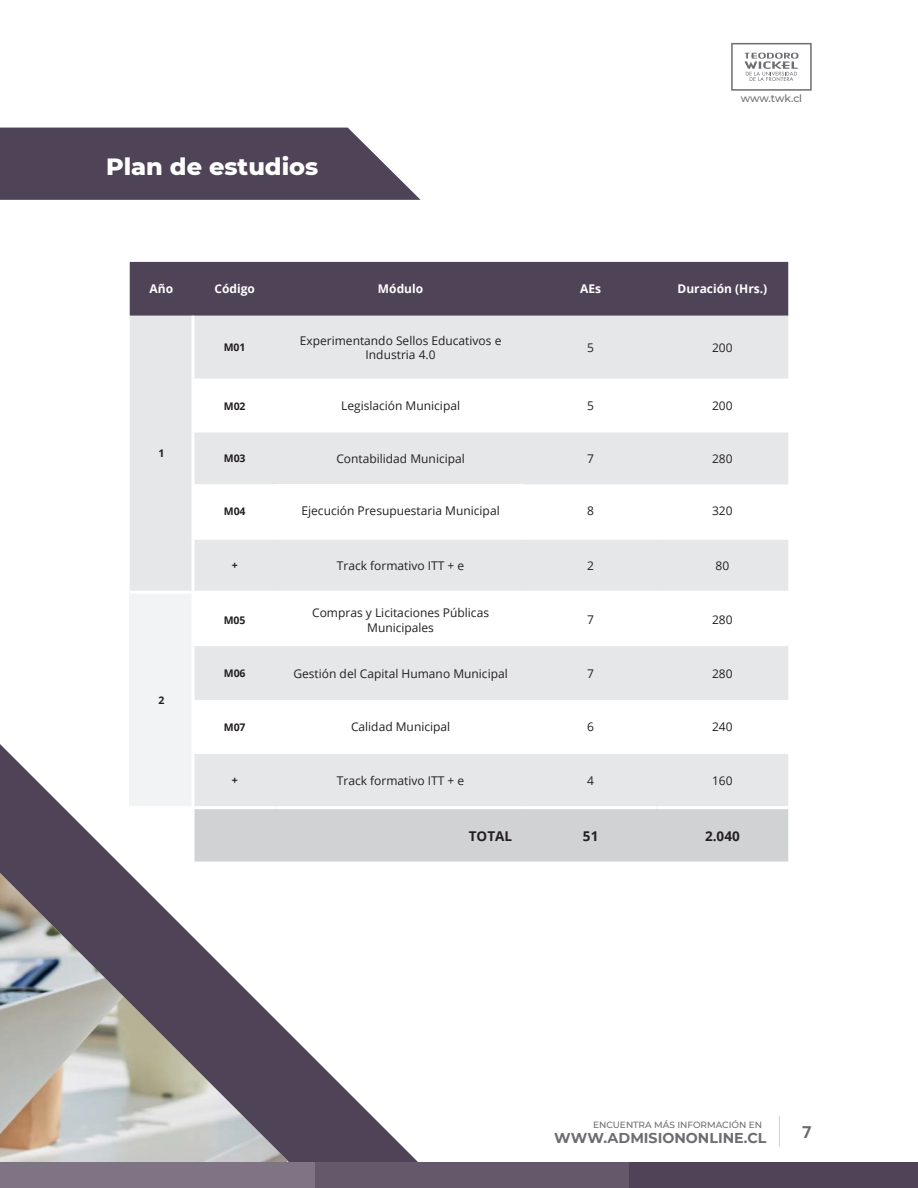
<style>
.page{position:relative;width:918px;height:1188px;background:#fff}
.page>*{position:absolute;margin:0;border:0;box-sizing:border-box;transform-origin:0 0}
.t1{font:800 24px "Montserrat";color:#fff}
.t2{font:700 16.5px "Open Sans";color:#6c6d70}
.t3{font:700 14.25px "Montserrat";color:#6c6d70}
.t4{font:700 13.5px "Open Sans";color:#231f20}
.t5{font:12px/14.4px "Open Sans";color:#231f20;text-align:center}
.t6{font:700 12px "Open Sans";color:#fff}
.t7{font:700 10.5px "Open Sans";color:#231f20}
.t8{font:500 10.5px "Montserrat";letter-spacing:-.01em;color:#6c6d70}
.t9{font:500 9px "Montserrat";color:#6c6d70}
</style>
<div class="page">
<svg style="left:0;top:744px;width:418px;height:418px"></svg>
<svg style="left:287px;top:873px;width:28px;height:289px"></svg>
<img style="left:0;top:873px;width:287px;height:289px">
<svg style="left:731px;top:43px;width:81px;height:48px"></svg>
<svg style="left:0;top:128px;width:421px;height:72px;background:#5e5465"></svg>
<hr style="left:779px;top:1116px;width:1px;height:31px;background:#d1d2d4">
<div style="left:629px;top:1162px;width:289px;height:26px;background:#4f4457"></div>
<div style="left:314px;top:1162px;width:315px;height:26px;background:#63596a"></div>
<div style="left:0;top:1162px;width:314px;height:26px;background:#7f7483"></div>
<div style="left:130px;top:262px;width:658px;height:54px;background:#4f4457"></div>
<svg style="left:130px;top:316px;width:658px;height:490px;fill:#e6e7e9"></svg>
<svg style="left:195px;top:484px;width:593px;height:162px"></svg>
<div style="left:276px;top:484px;width:249px;height:54px;background:#fff"></div>
<div style="left:130px;top:592px;width:63px;height:216px;background:#f2f3f4"></div>
<svg style="left:195px;top:700px;width:593px;height:54px"></svg>
<div style="left:195px;top:809px;width:593px;height:53px;background:#d1d2d4"></div>
<hr style="left:192px;top:316px;width:3px;height:63px;background:#fff">
<hr style="left:192px;top:379px;width:3px;height:53px;background:#fff">
<hr style="left:192px;top:432px;width:3px;height:52px;background:#fff">
<hr style="left:192px;top:484px;width:3px;height:53px;background:#fff">
<hr style="left:192px;top:537px;width:84px;height:3px;background:#fff">
<hr style="left:192px;top:540px;width:3px;height:51px;background:#fff">
<hr style="left:130px;top:591px;width:63px;height:3px;background:#fff">
<hr style="left:128px;top:806px;width:65px;height:3px;background:#fff">
<hr style="left:128px;top:809px;width:3px;height:51px;background:#fff">
<hr style="left:128px;top:860px;width:67px;height:3px;background:#fff">
<hr style="left:192px;top:594px;width:3px;height:52px;background:#fff">
<hr style="left:192px;top:646px;width:3px;height:54px;background:#fff">
<hr style="left:192px;top:700px;width:3px;height:54px;background:#fff">
<hr style="left:192px;top:754px;width:3px;height:52px;background:#fff">
<hr style="left:192px;top:809px;width:3px;height:51px;background:#fff">
<hr style="left:276px;top:537px;width:249px;height:3px;background:#fff">
<hr style="left:525px;top:537px;width:132px;height:3px;background:#fff">
<hr style="left:657px;top:537px;width:131px;height:3px;background:#fff">
<hr style="left:193px;top:591px;width:83px;height:3px;background:#fff">
<hr style="left:276px;top:591px;width:249px;height:3px;background:#fff">
<hr style="left:525px;top:591px;width:132px;height:3px;background:#fff">
<hr style="left:657px;top:591px;width:131px;height:3px;background:#fff">
<hr style="left:193px;top:806px;width:83px;height:3px;background:#fff">
<hr style="left:276px;top:806px;width:249px;height:3px;background:#fff">
<p class="t1" style="left:106px;top:149px;width:214px">Plan de estudios</p>
<p class="t8" style="left:741px;top:91px;width:63px">www.twk.cl</p>
<p class="t6" style="left:150px;top:281px;width:25px">Año</p>
<p class="t6" style="left:214px;top:281px;width:42px">Código</p>
<p class="t6" style="left:378px;top:281px;width:47px">Módulo</p>
<p class="t6" style="left:580px;top:281px;width:22px">AEs</p>
<p class="t6" style="left:677px;top:281px;width:91px">Duración (Hrs.)</p>
<p class="t7" style="left:224px;top:340px;width:23px">M01</p>
<p class="t5" style="left:300px;top:333px;width:203px">Experimentando Sellos Educativos e<br>Industria 4.0</p>
<p class="t5" style="left:587px;top:340px;width:8px">5</p>
<p class="t5" style="left:712px;top:340px;width:22px">200</p>
<p class="t7" style="left:158px;top:446px;width:7px">1</p>
<p class="t7" style="left:158px;top:693px;width:7px">2</p>
<p class="t7" style="left:224px;top:398px;width:23px">M02</p>
<p class="t5" style="left:341px;top:398px;width:120px">Legislación Municipal</p>
<p class="t5" style="left:587px;top:398px;width:8px">5</p>
<p class="t5" style="left:712px;top:398px;width:22px">200</p>
<p class="t7" style="left:224px;top:451px;width:23px">M03</p>
<p class="t5" style="left:336px;top:451px;width:130px">Contabilidad Municipal</p>
<p class="t5" style="left:587px;top:451px;width:8px">7</p>
<p class="t5" style="left:712px;top:451px;width:22px">280</p>
<p class="t7" style="left:224px;top:503px;width:23px">M04</p>
<p class="t5" style="left:302px;top:503px;width:200px">Ejecución Presupuestaria Municipal</p>
<p class="t5" style="left:587px;top:503px;width:8px">8</p>
<p class="t5" style="left:712px;top:503px;width:22px">320</p>
<p class="t7" style="left:232px;top:558px;width:7px">+</p>
<p class="t5" style="left:337px;top:558px;width:129px">Track formativo ITT + e</p>
<p class="t5" style="left:587px;top:558px;width:8px">2</p>
<p class="t5" style="left:716px;top:558px;width:15px">80</p>
<p class="t7" style="left:224px;top:613px;width:23px">M05</p>
<p class="t5" style="left:312px;top:605px;width:178px">Compras y Licitaciones Públicas<br>Municipales</p>
<p class="t5" style="left:587px;top:613px;width:8px">7</p>
<p class="t5" style="left:712px;top:613px;width:22px">280</p>
<p class="t7" style="left:224px;top:666px;width:23px">M06</p>
<p class="t5" style="left:293px;top:666px;width:216px">Gestión del Capital Humano Municipal</p>
<p class="t5" style="left:587px;top:666px;width:8px">7</p>
<p class="t5" style="left:712px;top:666px;width:22px">280</p>
<p class="t7" style="left:224px;top:720px;width:23px">M07</p>
<p class="t5" style="left:351px;top:720px;width:101px">Calidad Municipal</p>
<p class="t5" style="left:587px;top:720px;width:8px">6</p>
<p class="t5" style="left:712px;top:720px;width:22px">240</p>
<p class="t7" style="left:232px;top:773px;width:7px">+</p>
<p class="t5" style="left:337px;top:773px;width:129px">Track formativo ITT + e</p>
<p class="t5" style="left:587px;top:773px;width:8px">4</p>
<p class="t5" style="left:712px;top:773px;width:22px">160</p>
<p class="t4" style="left:469px;top:826px;width:45px">TOTAL</p>
<p class="t4" style="left:583px;top:826px;width:17px">51</p>
<p class="t4" style="left:705px;top:826px;width:36px">2.040</p>
<p class="t9" style="left:593px;top:1119px;width:171px">ENCUENTRA MÁS INFORMACIÓN EN</p>
<p class="t3" style="left:554px;top:1128px;width:214px">WWW.ADMISIONONLINE.CL</p>
<h2 class="t2" style="left:802px;top:1120px;width:11px">7</h2>
</div>
